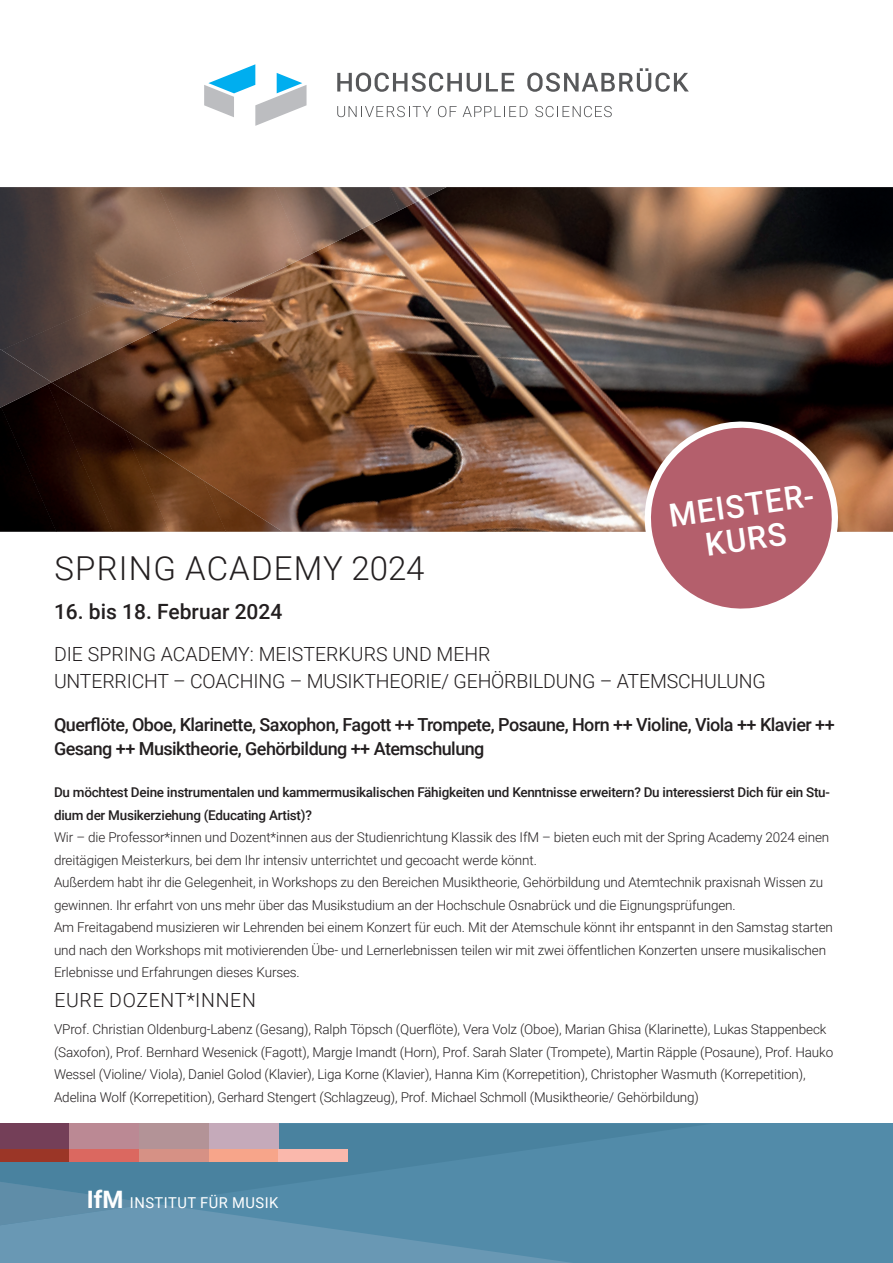
<style>
.page{position:relative;width:893px;height:1263px;background:#fff}
.page>*{position:absolute;margin:0;border:0;box-sizing:border-box;transform-origin:0 0}
.t1{font:300 33px "Roboto";letter-spacing:.035em;color:#231f20}
.t2{font:500 31.8px/34px "Roboto";color:#fff}
.t3{font:500 21px "Roboto";color:#231f20}
.t4{font:300 19.5px/27px "Roboto";letter-spacing:-.01em;color:#231f20}
.t5{font:300 19.5px "Roboto";letter-spacing:.035em;color:#231f20}
.t6{font:500 18px/24px "Roboto";letter-spacing:-.03em;color:#231f20}
.t7{font:15px "Roboto";letter-spacing:.035em;color:#fff}
.t8{font:300 13.5px/22.5px "Roboto";letter-spacing:-.01em;color:#231f20}
.t9{font:500 13.5px/22.5px "Roboto";letter-spacing:-.02em;color:#231f20}
.s1{font-weight:700;font-size:24px}
</style>
<div class="page">
<div style="left:0;top:1124px;width:893px;height:139px;background:#528ba9"></div>
<svg style="left:0;top:1204px;width:570px;height:59px;fill:#6998b4"></svg>
<svg style="left:0;top:1182px;width:153px;height:43px"></svg>
<img style="left:170px;top:187px;width:723px;height:345px">
<img style="left:0;top:408px;width:47px;height:124px">
<img style="left:47px;top:382px;width:123px;height:150px">
<img style="left:124px;top:429px;width:102px;height:103px">
<img style="left:203px;top:480px;width:80px;height:52px">
<img style="left:0;top:187px;width:158px;height:162px">
<img style="left:158px;top:187px;width:147px;height:117px">
<img style="left:274px;top:187px;width:126px;height:70px">
<img style="left:1px;top:265px;width:210px;height:117px">
<img style="left:389px;top:187px;width:57px;height:23px">
<img style="left:0;top:349px;width:52px;height:59px">
<svg style="left:337px;top:73px;width:177px;height:19px"></svg>
<svg style="left:527px;top:68px;width:162px;height:24px"></svg>
<svg style="left:337px;top:106px;width:94px;height:11px"></svg>
<svg style="left:438px;top:106px;width:19px;height:11px"></svg>
<svg style="left:463px;top:106px;width:64px;height:11px"></svg>
<svg style="left:535px;top:106px;width:77px;height:11px"></svg>
<svg style="left:204px;top:64px;width:103px;height:62px"></svg>
<div style="left:0;top:1124px;width:70px;height:25px;background:#743f58"></div>
<div style="left:0;top:1149px;width:70px;height:13px;background:#9b3627"></div>
<div style="left:70px;top:1124px;width:69px;height:25px;background:#bb8994"></div>
<div style="left:70px;top:1149px;width:69px;height:13px;background:#db6860"></div>
<div style="left:139px;top:1124px;width:70px;height:25px;background:#b39397"></div>
<div style="left:139px;top:1149px;width:70px;height:13px;background:#d69185"></div>
<div style="left:209px;top:1124px;width:69px;height:25px;background:#c5aaba"></div>
<div style="left:209px;top:1149px;width:69px;height:13px;background:#f7a58a"></div>
<div style="left:278px;top:1149px;width:70px;height:13px;background:#fab8ac"></div>
<svg style="left:638px;top:415px;width:206px;height:194px"></svg>
<h1 class="t1" style="left:55px;top:545px;width:371px">SPRING ACADEMY 2024</h1>
<h2 class="t2" style="left:698px;top:493px;width:136px;text-indent:-32px;rotate:-8deg">MEISTER-<br>KURS</h2>
<h3 class="t3" style="left:54px;top:597px;width:230px">16. bis 18. Februar 2024</h3>
<h3 class="t4" style="left:54px;top:640px;width:713px">DIE SPRING ACADEMY: MEISTERKURS UND MEHR<br>UNTERRICHT – COACHING – MUSIKTHEORIE/ GEHÖRBILDUNG – ATEMSCHULUNG</h3>
<h3 class="t6" style="left:54px;top:712px;width:782px">Querflöte, Oboe, Klarinette, Saxophon, Fagott ++ Trompete, Posaune, Horn ++ Violine, Viola ++ Klavier ++<br>Gesang ++ Musiktheorie, Gehörbildung ++ Atemschulung</h3>
<p class="t9" style="left:54px;top:780px;width:777px">Du möchtest Deine instrumentalen und kammermusikalischen Fähigkeiten und Kenntnisse erweitern? Du interessierst Dich für ein Stu&shy;dium der Musikerziehung (Educating Artist)?</p>
<p class="t8" style="left:54px;top:825px;width:780px">Wir – die Professor*innen und Dozent*innen aus der Studienrichtung Klassik des IfM – bieten euch mit der Spring Academy 2024 einen dreitägigen Meisterkurs, bei dem Ihr intensiv unterrichtet und gecoacht werde könnt.<br>Außerdem habt ihr die Gelegenheit, in Workshops zu den Bereichen Musiktheorie, Gehörbildung und Atemtechnik praxisnah Wissen zu gewinnen. Ihr erfahrt von uns mehr über das Musikstudium an der Hochschule Osnabrück und die Eignungsprüfungen.<br>Am Freitagabend musizieren wir Lehrenden bei einem Konzert für euch. Mit der Atemschule könnt ihr entspannt in den Samstag starten und nach den Workshops mit motivierenden Übe- und Lernerlebnissen teilen wir mit zwei öffentlichen Konzerten unsere musikalischen Erlebnisse und Erfahrungen dieses Kurses.</p>
<h3 class="t5" style="left:54px;top:987px;width:203px">EURE DOZENT*INNEN</h3>
<p class="t8" style="left:54px;top:1018px;width:781px">VProf. Christian Oldenburg-Labenz (Gesang), Ralph Töpsch (Querflöte), Vera Volz (Oboe), Marian Ghisa (Klarinette), Lukas Stappenbeck (Saxofon), Prof. Bernhard Wesenick (Fagott), Margje Imandt (Horn), Prof. Sarah Slater (Trompete), Martin Räpple (Posaune), Prof. Hauko Wessel (Violine/ Viola), Daniel Golod (Klavier), Liga Korne (Klavier), Hanna Kim (Korrepetition), Christopher Wasmuth (Korrepetition), Adelina Wolf (Korrepetition), Gerhard Stengert (Schlagzeug), Prof. Michael Schmoll (Musiktheorie/ Gehörbildung)</p>
<p class="t7" style="left:87px;top:1192px;width:193px"><span class="s1">IfM</span> INSTITUT FÜR MUSIK</p>
</div>
